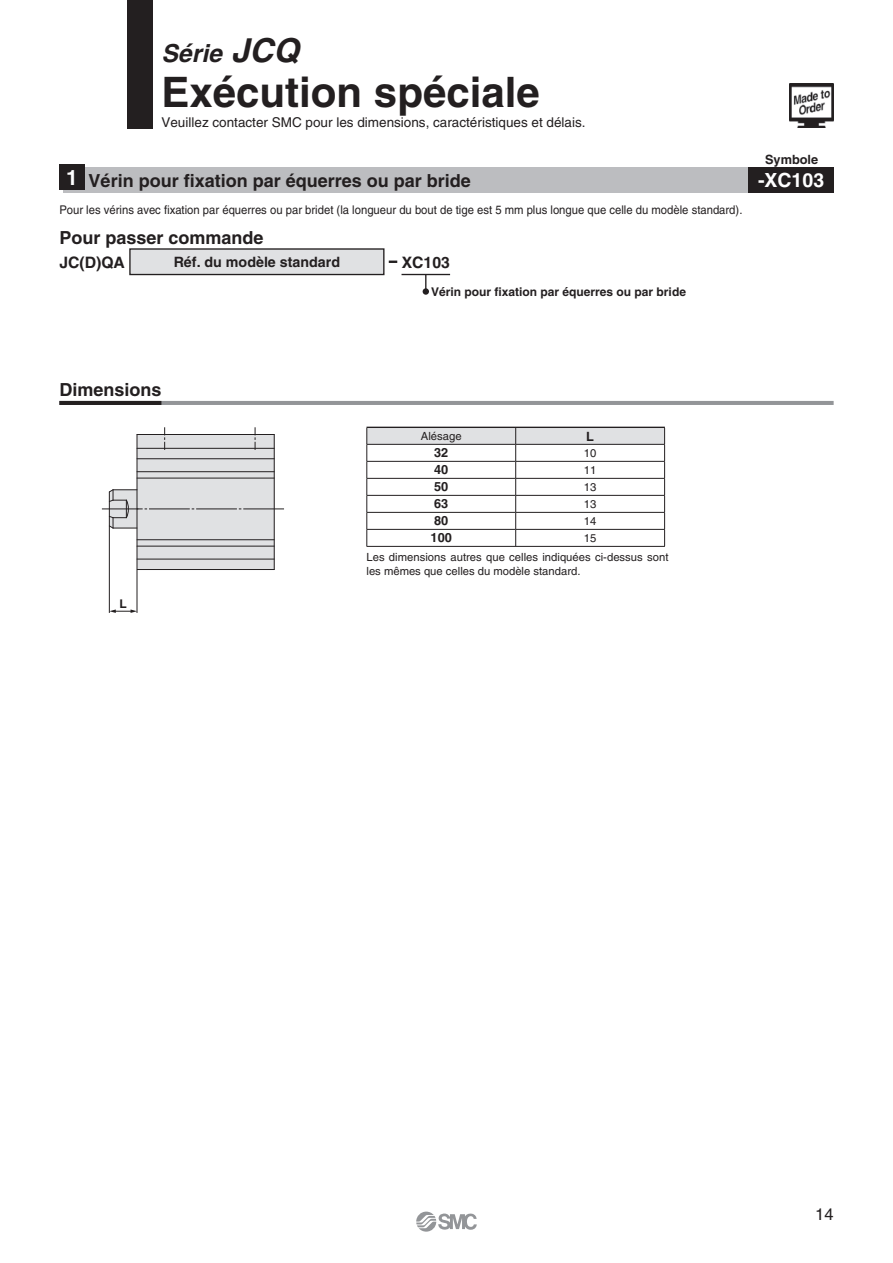
<style>
.page{position:relative;width:893px;height:1263px;background:#fff}
.page>*{position:absolute;margin:0;border:0;box-sizing:border-box;transform-origin:0 0}
.t1{font:700 42px "Helvetica";color:#231f20}
.t2{font:italic 700 24.75px "Helvetica";color:#231f20}
.t3{font:700 19.5px "Helvetica";color:#fff}
.t4{font:700 18px "Helvetica";color:#231f20}
.t5{font:16.5px "Helvetica";color:#231f20}
.t6{font:700 15.75px "Helvetica";color:#231f20}
.t7{font:700 14.25px "Helvetica";color:#231f20}
.t8{font:13.5px "Helvetica";color:#231f20}
.t9{font:700 12.75px "Helvetica";color:#231f20}
.t10{font:12px "Helvetica";color:#231f20;scale:.94 1}
.t11{font:700 12px "Helvetica";color:#231f20}
.t12{font:11.25px/19.4px "Helvetica";letter-spacing:.005em;color:#231f20}
.s1{font-size:33px}
.s2{font-size:21px;color:#fff}
</style>
<div class="page">
<hr style="left:137px;top:570px;width:1px;height:43px;background:#231f20">
<hr style="left:109px;top:526px;width:1px;height:87px;background:#231f20">
<svg style="left:109px;top:609px;width:28px;height:4px"></svg>
<svg style="left:102px;top:427px;width:182px;height:143px"></svg>
<img style="left:789px;top:84px;width:44px;height:44px">
<hr style="left:401px;top:274px;width:49px;height:1px;background:#231f20">
<svg style="left:425px;top:275px;width:1px;height:13px"></svg>
<svg style="left:389px;top:261px;width:8px;height:2px"></svg>
<div style="left:422px;top:288px;width:7px;height:7px;background:#231f20;border-radius:50%"></div>
<div style="left:130px;top:249px;width:254px;height:26px;background:#e0e1e3"></div>
<div style="left:129px;top:248px;width:255px;height:27px;border:1px solid #231f20"></div>
<div style="left:64px;top:168px;width:769px;height:25px;background:#bcbdc0"></div>
<div style="left:59px;top:165px;width:26px;height:25px;background:#231f20"></div>
<div style="left:748px;top:168px;width:85px;height:25px;background:#231f20"></div>
<svg style="left:366px;top:428px;width:299px;height:118px"></svg>
<hr style="left:366px;top:546px;width:299px;height:1px;background:#231f20">
<hr style="left:366px;top:427px;width:299px;height:1px;background:#231f20">
<div style="left:127px;top:0;width:26px;height:129px;background:#231f20"></div>
<hr style="left:59px;top:401px;width:774px;height:4px;background:#939598">
<hr style="left:59px;top:401px;width:102px;height:4px;background:#231f20">
<svg style="left:416px;top:1212px;width:61px;height:20px"></svg>
<h2 class="t2" style="left:161px;top:44px;width:139px">Série <span class="s1">JCQ</span></h2>
<h1 class="t1" style="left:161px;top:77px;width:380px">Exécution spéciale</h1>
<p class="t8" style="left:161px;top:117px;width:425px">Veuillez contacter SMC pour les dimensions, caractéristiques et délais.</p>
<h3 class="t4" style="left:66px;top:174px;width:406px"><span class="s2">1</span> Vérin pour fixation par équerres ou par bride</h3>
<p class="t10" style="left:59px;top:206px;width:728px">Pour les vérins avec fixation par équerres ou par bridet (la longueur du bout de tige est 5 mm plus longue que celle du modèle standard).</p>
<h3 class="t4" style="left:59px;top:231px;width:206px">Pour passer commande</h3>
<h3 class="t6" style="left:59px;top:256px;width:67px">JC(D)QA</h3>
<p class="t7" style="left:174px;top:257px;width:168px">Réf. du modèle standard</p>
<h3 class="t6" style="left:402px;top:256px;width:50px">XC103</h3>
<p class="t11" style="left:431px;top:287px;width:256px">Vérin pour fixation par équerres ou par bride</p>
<p class="t9" style="left:765px;top:155px;width:55px">Symbole</p>
<h3 class="t3" style="left:758px;top:174px;width:68px">-XC103</h3>
<h3 class="t4" style="left:59px;top:384px;width:104px">Dimensions</h3>
<p class="t11" style="left:119px;top:600px;width:9px">L</p>
<p class="t12" style="left:421px;top:428px;width:42px">Alésage</p>
<p class="t9" style="left:586px;top:432px;width:9px">L</p>
<p class="t9" style="left:434px;top:448px;width:16px">32</p>
<p class="t12" style="left:584px;top:445px;width:14px">10</p>
<p class="t9" style="left:434px;top:465px;width:16px">40</p>
<p class="t12" style="left:584px;top:462px;width:14px">11</p>
<p class="t9" style="left:434px;top:482px;width:16px">50</p>
<p class="t12" style="left:584px;top:479px;width:14px">13</p>
<p class="t9" style="left:434px;top:499px;width:16px">63</p>
<p class="t12" style="left:584px;top:496px;width:14px">13</p>
<p class="t9" style="left:434px;top:516px;width:16px">80</p>
<p class="t12" style="left:584px;top:513px;width:14px">14</p>
<p class="t9" style="left:430px;top:533px;width:23px">100</p>
<p class="t12" style="left:366px;top:530px;width:303px;text-indent:217px">15<br>Les dimensions autres que celles indiquées ci-dessus sont</p>
<p class="t12" style="left:366px;top:562px;width:215px">les mêmes que celles du modèle standard.</p>
<h3 class="t5" style="left:815px;top:1209px;width:20px">14</h3>
</div>
